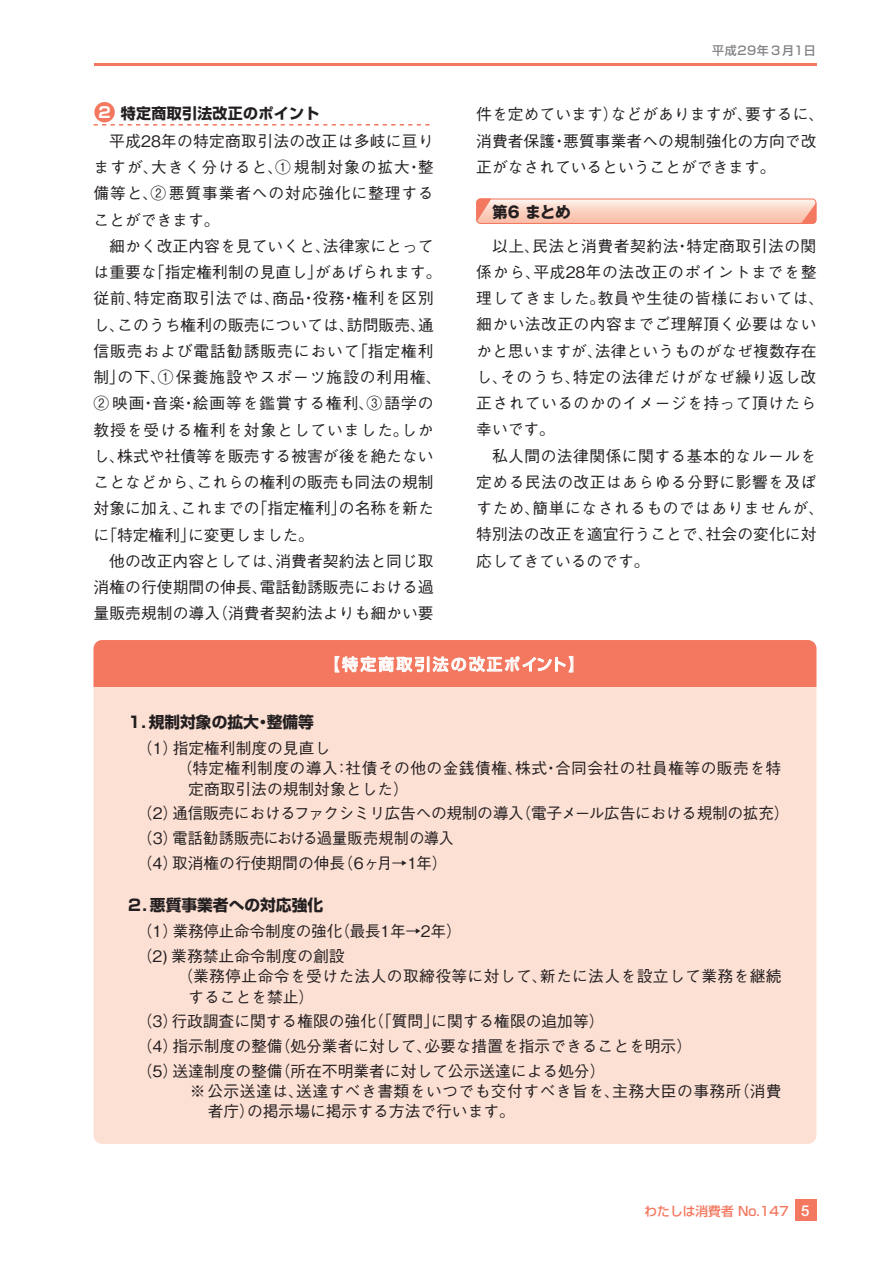
<style>
.page{position:relative;width:893px;height:1263px;background:#fff}
.page>*{position:absolute;margin:0;border:0;box-sizing:border-box;transform-origin:0 0}
.t1{font:500 15.75px/26.2px "Gothic BBB Pro";letter-spacing:.005em;color:#231f20}
.t2{font:500 15.75px/26.2px "Gothic BBB Pro";letter-spacing:.03em;color:#231f20}
.t3{font:500 15.75px/24.8px "Gothic BBB Pro";letter-spacing:-.02em;color:#231f20}
.t4{font:500 15.75px/20.2px "Gothic BBB Pro";letter-spacing:.025em;color:#231f20}
.t5{font:700 15.75px "Shin Go Pro";color:#231f20}
.t6{font:500 15.75px "Shin Go Pro";letter-spacing:.15em;color:#fff}
.t7{font:700 15.75px "Gothic MB101 Pro";color:#231f20}
.t8{font:700 15px "Shin Go Pro";letter-spacing:.02em;color:#231f20}
.t9{font:500 12.75px "Shin Go Pro";color:#f3785f}
.t10{font:500 12px "Shin Go Pro";letter-spacing:.05em;color:#808285}
.s1{color:#fff}
.s2{font-family:"Helvetica Neue LT Std";font-size:15px;color:#fff}
</style>
<div class="page">
<hr style="left:94px;top:64px;width:722px;height:2px;background:#f3785f">
<div style="left:795px;top:1199px;width:21px;height:22px;background:#f3785f"></div>
<svg style="left:476px;top:198px;width:340px;height:26px;background:#facaba"></svg>
<div style="left:94px;top:640px;width:722px;height:504px;background:#fde0d4;border-radius:9px"></div>
<div style="left:94px;top:102px;width:21px;height:20px;background:#f3785f;border-radius:50%"></div>
<svg style="left:94px;top:124px;width:336px;height:2px"></svg>
<svg style="left:94px;top:640px;width:722px;height:46px;background:#f37d65"></svg>
<p class="t8" style="left:98px;top:101px;width:222px"><span class="s1">2</span> 特定商取引法改正のポイント</p>
<p class="t1" style="left:94px;top:126px;width:342px;text-align:justify;text-indent:16px">平成28年の特定商取引法の改正は多岐に亘りますが、大きく分けると、① 規制対象の拡大・整備等と、② 悪質事業者への対応強化に整理することができます。</p>
<p class="t1" style="left:94px;top:231px;width:350px;text-indent:16px">細かく改正内容を見ていくと、法律家にとっては重要な「指定権利制の見直し」があげられます。従前、特定商取引法では、商品・役務・権利を区別し、このうち権利の販売については、訪問販売、通信販売および電話勧誘販売において「指定権利制」の下、①保養施設やスポーツ施設の利用権、<br>② 映画・音楽・絵画等を鑑賞する権利、③語学の教授を受ける権利を対象としていました。しかし、株式や社債等を販売する被害が後を絶たないことなどから、これらの権利の販売も同法の規制対象に加え、これまでの「指定権利」の名称を新たに「特定権利」に変更しました。</p>
<p class="t1" style="left:94px;top:546px;width:342px;text-align:justify;text-indent:16px">他の改正内容としては、消費者契約法と同じ取消権の行使期間の伸長、電話勧誘販売における過量販売規制の導入（消費者契約法よりも細かい要</p>
<p class="t10" style="left:712px;top:41px;width:105px">平成29年 3月1日</p>
<p class="t1" style="left:476px;top:99px;width:349px">件を定めています）などがありますが、要するに、消費者保護・悪質事業者への規制強化の方向で改正がなされているということができます。</p>
<p class="t7" style="left:492px;top:199px;width:80px">第6 まとめ</p>
<p class="t2" style="left:476px;top:231px;width:349px;text-indent:16px">以上、民法と消費者契約法・特定商取引法の関係から、平成28年の法改正のポイントまでを整理してきました。教員や生徒の皆様においては、細かい法改正の内容までご理解頂く必要はないかと思いますが、法律というものがなぜ複数存在し、そのうち、特定の法律だけがなぜ繰り返し改正されているのかのイメージを持って頂けたら幸いです。</p>
<p class="t2" style="left:476px;top:441px;width:349px;text-indent:16px">私人間の法律関係に関する基本的なルールを定める民法の改正はあらゆる分野に影響を及ぼすため、簡単になされるものではありませんが、特別法の改正を適宜行うことで、社会の変化に対応してきているのです。</p>
<p class="t6" style="left:324px;top:651px;width:261px">【特定商取引法の改正ポイント】</p>
<p class="t5" style="left:128px;top:709px;width:187px">1．規制対象の拡大・整備等</p>
<p class="t1" style="left:137px;top:733px;width:195px">（1）指定権利制度の見直し</p>
<p class="t2" style="left:177px;top:753px;width:606px">（特定権利制度の導入：社債その他の金銭債権、株式・合同会社の社員権等の販売を特</p>
<p class="t1" style="left:188px;top:774px;width:222px">定商取引法の規制対象とした）</p>
<p class="t3" style="left:137px;top:799px;width:654px">（2）通信販売におけるファクシミリ広告への規制の導入（電子メール広告における規制の拡充）（3）電話勧誘販売における過量販売規制の導入<br>（4）取消権の行使期間の伸長（6ヶ月→1年）</p>
<p class="t5" style="left:128px;top:892px;width:196px">2．悪質事業者への対応強化</p>
<p class="t1" style="left:137px;top:917px;width:326px;line-height:24.8px">（1）業務停止命令制度の強化（最長1年→2年）（2) 業務禁止命令制度の創設</p>
<p class="t4" style="left:188px;top:964px;width:595px;text-indent:-11px">（業務停止命令を受けた法人の取締役等に対して、新たに法人を設立して業務を継続することを禁止）</p>
<p class="t1" style="left:137px;top:1007px;width:557px;line-height:24.8px">（3）行政調査に関する権限の強化（「質問」に関する権限の追加等）<br>（4）指示制度の整備（処分業者に対して、必要な措置を指示できることを明示）（5）送達制度の整備（所在不明業者に対して公示送達による処分）</p>
<p class="t2" style="left:208px;top:1079px;width:575px;line-height:20.2px;text-indent:-18px">※公示送達は、送達すべき書類をいつでも交付すべき旨を、主務大臣の事務所（消費者庁）の掲示場に掲示する方法で行います。</p>
<p class="t9" style="left:644px;top:1200px;width:167px">わたしは消費者 No.147 <span class="s2">5</span></p>
</div>
